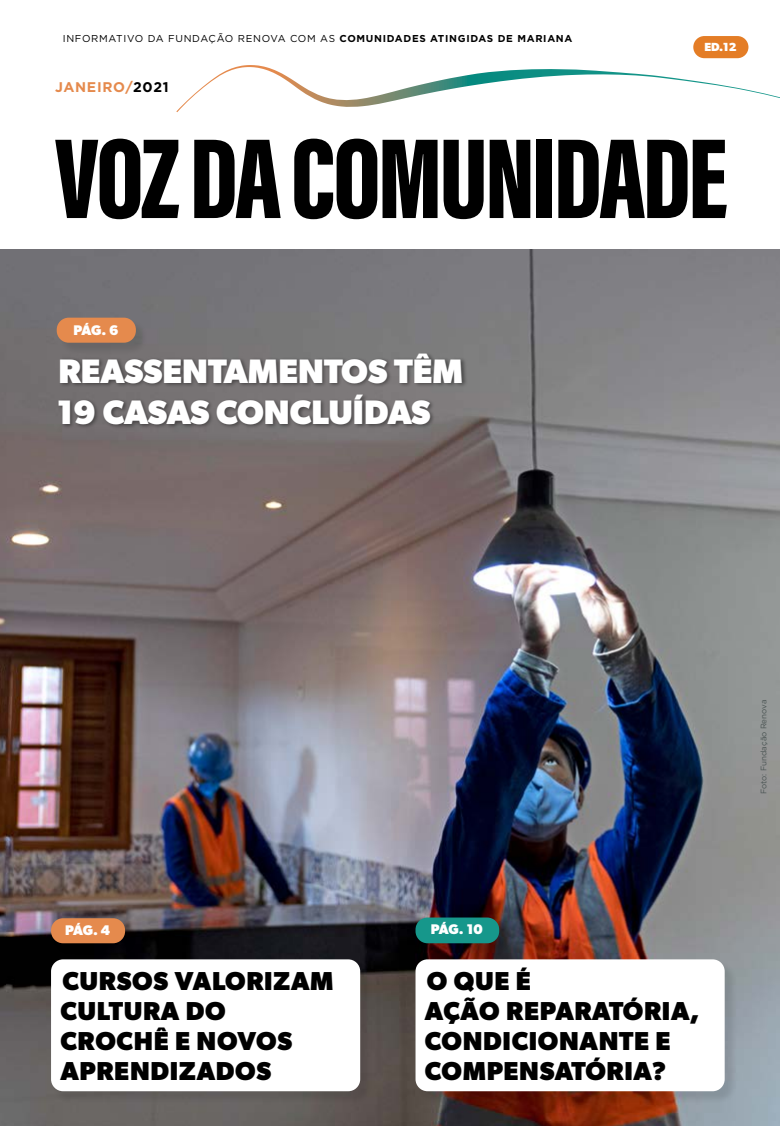
<style>
.page{position:relative;width:780px;height:1126px;background:#fff}
.page>*{position:absolute;margin:0;border:0;box-sizing:border-box;transform-origin:0 0}
.t1{font:700 34px/41px "Gibson";color:#fff}
.t2{font:700 26px/30px "Gibson";letter-spacing:.025em;color:#000}
.t3{font:700 14px "Gibson";letter-spacing:-.02em;color:#fff}
.t4{font:700 14px "Gotham";letter-spacing:.05em;color:#e58a4d}
.t5{font:700 11.8px "Gibson";color:#fff}
.t6{font:10px "Gotham";letter-spacing:.07em;color:#000}
.t7{font:8px "Gotham";color:#4a5453}
.s1{font-weight:700}
.s2{color:#000}
</style>
<div class="page">
<img style="left:0;top:249px;width:780px;height:876px">
<svg style="left:55px;top:139px;width:124px;height:80px"></svg>
<svg style="left:194px;top:140px;width:86px;height:78px"></svg>
<svg style="left:294px;top:139px;width:143px;height:80px"></svg>
<svg style="left:443px;top:140px;width:40px;height:79px"></svg>
<svg style="left:489px;top:140px;width:41px;height:78px;background:#2a2a2a"></svg>
<div style="left:536px;top:140px;width:16px;height:78px;background:#000"></div>
<svg style="left:558px;top:140px;width:168px;height:78px"></svg>
<svg style="left:176px;top:65px;width:604px;height:47px"></svg>
<div style="left:53px;top:919px;width:85px;height:36px;background:#000;opacity:.1"></div>
<div style="left:51px;top:918px;width:74px;height:25px;background:#e58a4d;border-radius:12px"></div>
<div style="left:417px;top:919px;width:94px;height:37px;background:#000;opacity:.1"></div>
<div style="left:415px;top:917px;width:84px;height:26px;background:#16978b;border-radius:12px"></div>
<div style="left:53px;top:961px;width:320px;height:143px;background:#000;opacity:.1"></div>
<div style="left:51px;top:959px;width:309px;height:132px;background:#fff;border-radius:12px"></div>
<div style="left:417px;top:961px;width:320px;height:143px;background:#000;opacity:.1"></div>
<div style="left:415px;top:959px;width:309px;height:132px;background:#fff;border-radius:12px"></div>
<div style="left:58px;top:319px;width:90px;height:36px;background:#6e6b6c"></div>
<div style="left:57px;top:317px;width:79px;height:26px;background:#e58a4d;border-radius:12px"></div>
<div style="left:58px;top:353px;width:410px;height:77px;background:#000;opacity:.4"></div>
<div style="left:693px;top:36px;width:55px;height:22px;background:#e47d26;border-radius:11px"></div>
<p class="t6" style="left:63px;top:32px;width:511px">INFORMATIVO DA FUNDAÇÃO RENOVA COM AS <span class="s1">COMUNIDADES ATINGIDAS DE MARIANA</span></p>
<p class="t4" style="left:55px;top:78px;width:115px">JANEIRO/<span class="s2">2021</span></p>
<p class="t3" style="left:73px;top:321px;width:47px">PÁG. 6</p>
<h1 class="t1" style="left:56px;top:349px;width:408px">REASSENTAMENTOS TÊM<br>19 CASAS CONCLUÍDAS</h1>
<p class="t5" style="left:704px;top:40px;width:34px">ED.12</p>
<p class="t3" style="left:65px;top:921px;width:47px">PÁG. 4</p>
<p class="t3" style="left:430px;top:921px;width:54px">PÁG. 10</p>
<p class="t2" style="left:60px;top:964px;width:274px">CURSOS VALORIZAM<br>CULTURA DO<br>CROCHÊ E NOVOS<br>APRENDIZADOS</p>
<p class="t2" style="left:425px;top:964px;width:276px">O QUE É<br>AÇÃO REPARATÓRIA,<br>CONDICIONANTE E<br>COMPENSATÓRIA?</p>
<p class="t7" style="left:758px;top:794px;width:96px;rotate:-90deg">Foto: Fundação Renova</p>
</div>
